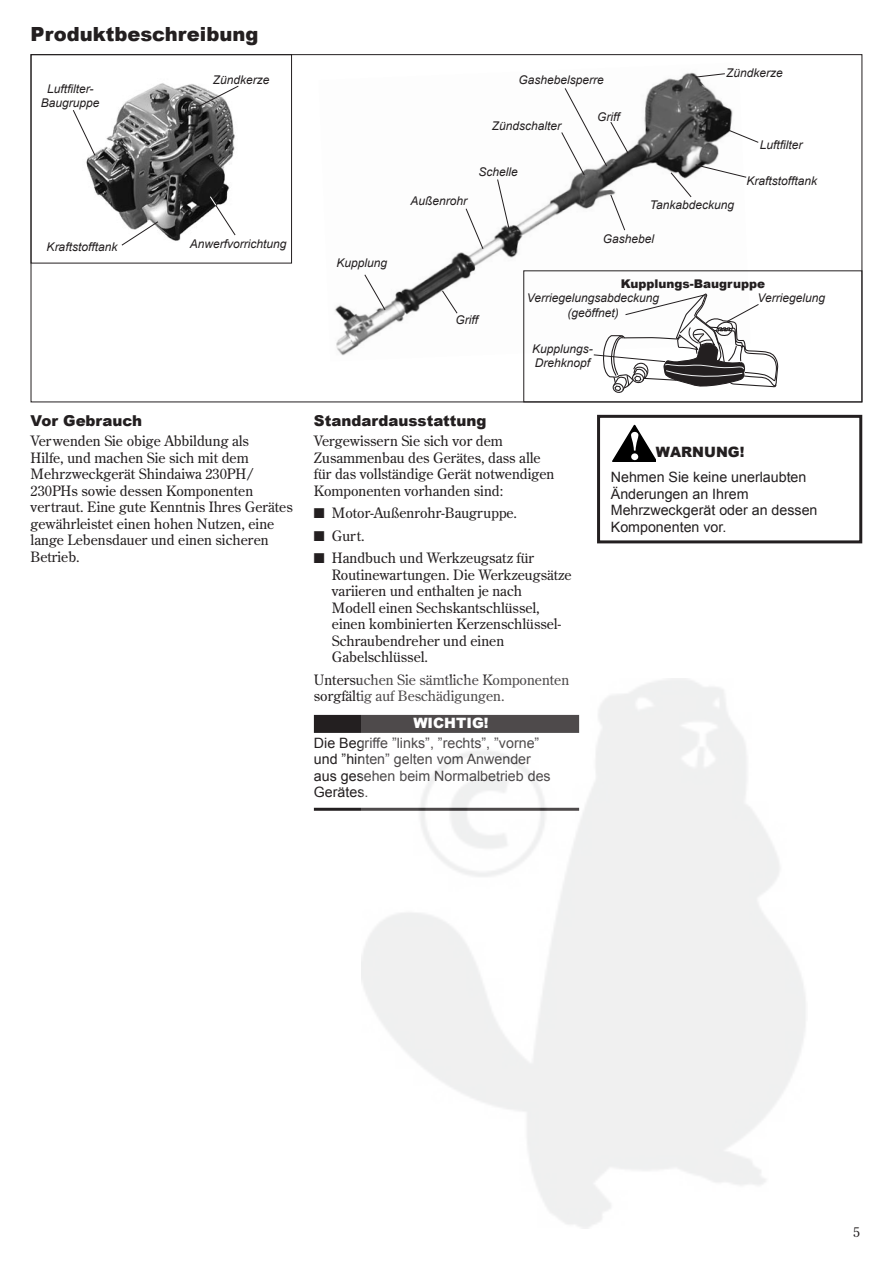
<style>
.page{position:relative;width:893px;height:1263px;background:#fff}
.page>*{position:absolute;margin:0;border:0;box-sizing:border-box;transform-origin:0 0}
.t1{font:900 19.5px "Arial";color:#231f20}
.t2{font:900 15px "Arial";color:#231f20}
.t3{font:14.25px/16.5px "Century Old Style Std";color:#231f20}
.t4{font:14.25px/16.5px "Arial";color:#231f20}
.t5{font:900 14.25px "Arial";color:#fff}
.t6{font:900 14.25px "Arial";color:#231f20}
.t7{font:13.5px "Century Old Style Std";color:#231f20}
.t8{font:italic 12px/14.2px "Arial";color:#231f20}
.t9{font:900 12px "Arial";color:#231f20}
</style>
<div class="page">
<img style="left:86px;top:83px;width:149px;height:158px">
<img style="left:335px;top:72px;width:398px;height:284px">
<div style="left:523px;top:270px;width:339px;height:132px;border:1px solid #231f20"></div>
<div style="left:314px;top:715px;width:265px;height:18px;background:#231f20"></div>
<hr style="left:314px;top:808px;width:265px;height:3px;background:#231f20">
<div style="left:597px;top:415px;width:265px;height:128px;border:3px solid #231f20"></div>
<svg style="left:612px;top:425px;width:44px;height:36px"></svg>
<svg style="left:73px;top:109px;width:23px;height:47px"></svg>
<svg style="left:198px;top:85px;width:41px;height:22px"></svg>
<svg style="left:121px;top:221px;width:38px;height:25px"></svg>
<svg style="left:364px;top:274px;width:22px;height:37px"></svg>
<svg style="left:441px;top:290px;width:17px;height:24px"></svg>
<svg style="left:465px;top:208px;width:19px;height:42px"></svg>
<svg style="left:497px;top:179px;width:13px;height:50px"></svg>
<svg style="left:561px;top:87px;width:68px;height:89px"></svg>
<svg style="left:695px;top:73px;width:31px;height:5px"></svg>
<svg style="left:728px;top:129px;width:31px;height:14px"></svg>
<svg style="left:670px;top:164px;width:77px;height:34px"></svg>
<svg style="left:610px;top:194px;width:16px;height:37px"></svg>
<svg style="left:593px;top:291px;width:186px;height:102px"></svg>
<svg style="left:209px;top:196px;width:27px;height:40px"></svg>
<img style="left:361px;top:678px;width:445px;height:551px">
<h1 class="t1" style="left:31px;top:20px;width:229px">Produktbeschreibung</h1>
<p class="t8" style="left:41px;top:82px;width:60px;text-align:center">Luftfilter-<br>Baugruppe</p>
<p class="t8" style="left:47px;top:240px;width:72px">Kraftstofftank</p>
<p class="t8" style="left:213px;top:72px;width:58px">Zündkerze</p>
<p class="t8" style="left:190px;top:236px;width:98px">Anwerfvorrichtung</p>
<p class="t2" style="left:31px;top:409px;width:113px">Vor Gebrauch</p>
<p class="t3" style="left:31px;top:433px;width:264px">Verwenden Sie obige Abbildung als<br>Hilfe, und machen Sie sich mit dem Mehrzweckgerät Shindaiwa 230PH/ 230PHs sowie dessen Komponenten vertraut. Eine gute Kenntnis Ihres Gerätes gewährleistet einen hohen Nutzen, eine lange Lebensdauer und einen sicheren Betrieb.</p>
<p class="t8" style="left:337px;top:256px;width:52px">Kupplung</p>
<p class="t8" style="left:410px;top:194px;width:58px">Außenrohr</p>
<p class="t8" style="left:518px;top:73px;width:87px">Gashebelsperre</p>
<p class="t8" style="left:597px;top:110px;width:24px">Griff</p>
<p class="t8" style="left:492px;top:119px;width:71px">Zündschalter</p>
<p class="t8" style="left:478px;top:165px;width:41px">Schelle</p>
<p class="t8" style="left:726px;top:66px;width:58px">Zündkerze</p>
<p class="t8" style="left:650px;top:198px;width:86px">Tankabdeckung</p>
<p class="t8" style="left:760px;top:138px;width:44px">Luftfilter</p>
<p class="t8" style="left:747px;top:174px;width:72px">Kraftstofftank</p>
<p class="t8" style="left:603px;top:232px;width:53px">Gashebel</p>
<p class="t9" style="left:621px;top:275px;width:146px">Kupplungs-Baugruppe</p>
<p class="t8" style="left:456px;top:313px;width:24px">Griff</p>
<p class="t8" style="left:527px;top:291px;width:134px">Verriegelungsabdeckung</p>
<p class="t8" style="left:757px;top:291px;width:69px">Verriegelung</p>
<p class="t8" style="left:567px;top:305px;width:53px">(geöffnet)</p>
<p class="t8" style="left:532px;top:342px;width:62px">Kupplungs-<br>Drehknopf</p>
<p class="t2" style="left:314px;top:409px;width:174px">Standardausstattung</p>
<p class="t3" style="left:314px;top:433px;width:242px">Vergewissern Sie sich vor dem Zusammenbau des Gerätes, dass alle für das vollständige Gerät notwendigen Komponenten vorhanden sind:</p>
<p class="t3" style="left:314px;top:505px;width:205px">■ Motor-Außenrohr-Baugruppe.</p>
<p class="t3" style="left:314px;top:527px;width:52px">■ Gurt.</p>
<p class="t3" style="left:332px;top:550px;width:241px;text-indent:-18px">■ Handbuch und Werkzeugsatz für<br>Routinewartungen. Die Werkzeugsätze variieren und enthalten je nach<br>Modell einen Sechskantschlüssel, einen kombinierten Kerzenschlüssel-<br>Schraubendreher und einen<br>Gabelschlüssel.</p>
<p class="t3" style="left:314px;top:671px;width:257px">Untersuchen Sie sämtliche Komponenten sorgfältig auf Beschädigungen.</p>
<p class="t5" style="left:413px;top:713px;width:77px">WICHTIG!</p>
<p class="t4" style="left:314px;top:735px;width:238px">Die Begriffe ”links”, ”rechts”, ”vorne” und ”hinten” gelten vom Anwender aus gesehen beim Normalbetrieb des<br>Gerätes.</p>
<p class="t6" style="left:656px;top:441px;width:90px">WARNUNG!</p>
<p class="t4" style="left:611px;top:469px;width:208px">Nehmen Sie keine unerlaubten<br>Änderungen an Ihrem<br>Mehrzweckgerät oder an dessen<br>Komponenten vor.</p>
<p class="t7" style="left:853px;top:1223px;width:8px">5</p>
</div>
